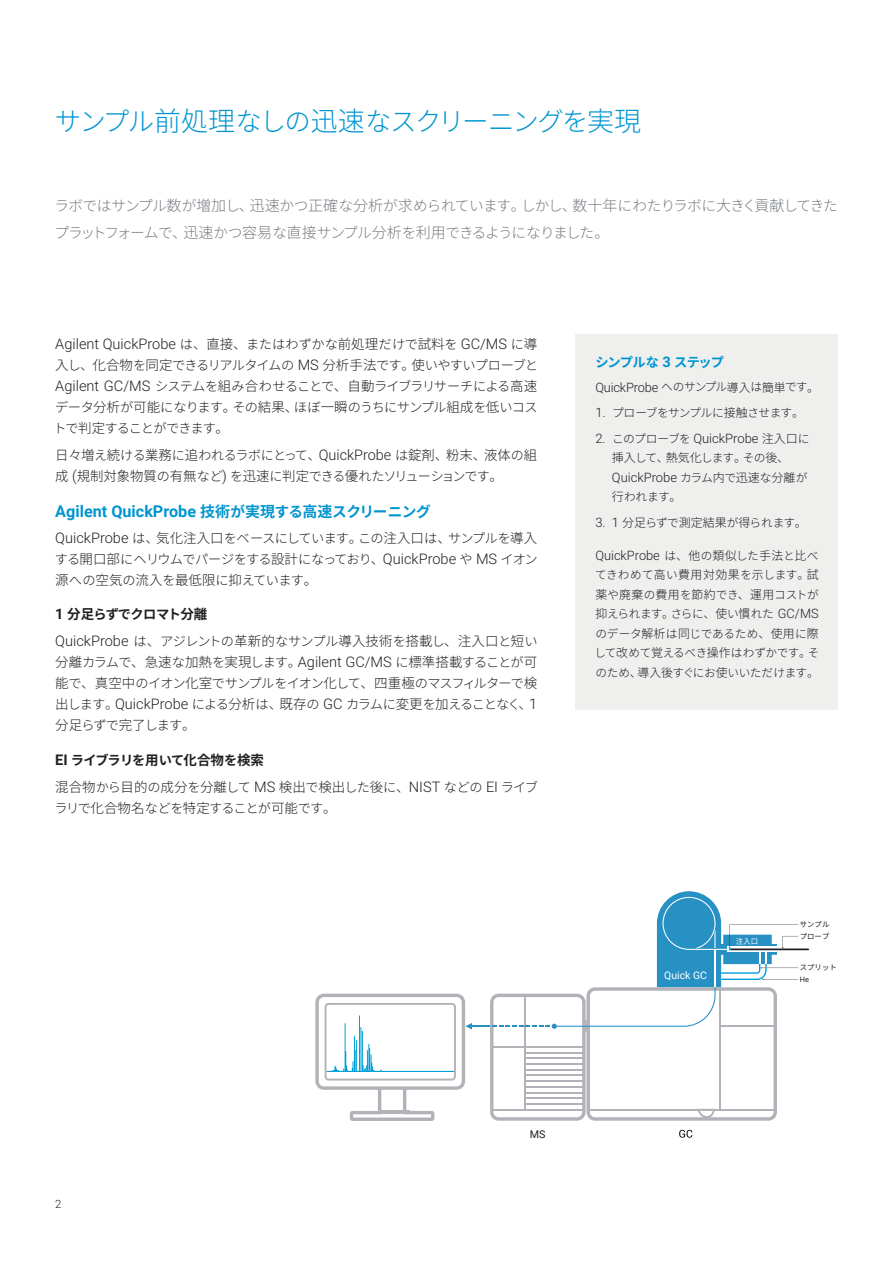
<style>
.page{position:relative;width:893px;height:1263px;background:#fff}
.page>*{position:absolute;margin:0;border:0;box-sizing:border-box;transform-origin:0 0}
.t1{font:300 26.4px "Noto Sans CJ Kjp";letter-spacing:-.07em;color:#0095d0}
.t2{font:700 16.2px "Roboto";color:#0095d0}
.t3{font:300 14.7px/27px "Noto Sans CJ Kjp";letter-spacing:-.07em;color:#787d82}
.t4{font:300 14.55px "Roboto";color:#221f20}
.t5{font:300 13.5px "Noto Sans CJ Kjp";color:#221f20}
.t6{font:300 13.2px/21px "Noto Sans CJ Kjp";letter-spacing:-.075em;color:#221f20}
.t7{font:700 13.2px "Noto Sans CJ Kjp";letter-spacing:-.075em;color:#0095d0}
.t8{font:300 12.9px "Roboto";color:#221f20}
.t9{font:300 12px "Noto Sans CJ Kjp";color:#221f20}
.t10{font:300 11.7px/19.5px "Noto Sans CJ Kjp";letter-spacing:-.03em;color:#221f20;text-align:justify}
.t11{font:300 11.7px "Noto Sans CJ Kjp";letter-spacing:-.055em;color:#221f20}
.t12{font:300 11.4px "Roboto";color:#221f20}
.t13{font:10.8px "Roboto";color:#221f20}
.t14{font:10.5px "Roboto";color:#fff}
.t15{font:7.35px/12.1px "Noto Sans CJ Kjp";color:#221f20}
.t16{font:7.35px "Noto Sans CJ Kjp";color:#fff}
.t17{font:7.35px "Roboto";color:#221f20}
.s1{font-size:27px}
.s2{font-size:15px}
.s3{font-family:"Noto Sans CJ Kjp";font-size:13.2px}
.s4{font-family:"Noto Sans CJ Kjp";font-size:13.5px}
.s5{font-size:13.5px}
.s6{font-family:"Roboto";font-size:14.55px}
.s7{font-size:13.2px}
.s8{font-family:"Noto Sans CJ Kjp";font-size:15px}
.s9{font-family:"Noto Sans CJ Kjp";font-size:14.7px}
.s10{font-family:"Roboto";font-weight:700;font-size:14.55px}
.s11{font-weight:700;font-size:13.5px}
.s12{font-weight:700}
.s13{font-family:"Noto Sans CJ Kjp";font-size:11.7px}
.s14{font-family:"Noto Sans CJ Kjp";font-size:12px}
.s15{font-family:"Roboto";font-size:12.9px}
.s16{font-size:12px}
.s17{font-size:11.7px}
</style>
<div class="page">
<div style="left:575px;top:334px;width:263px;height:376px;background:#efefee"></div>
<svg style="left:679px;top:1130px;width:13px;height:8px"></svg>
<svg style="left:315px;top:891px;width:494px;height:230px"></svg>
<hr style="left:714px;top:950px;width:2px;height:37px;background:#fff">
<h1 class="t1" style="left:55px;top:107px;width:588px">サンプル<span class="s1">前処理</span>なしの<span class="s1">迅速</span>なスクリーニングを<span class="s1">実現</span></h1>
<p class="t3" style="left:54px;top:192px;width:785px">ラボではサンプル<span class="s2">数</span>が<span class="s2">増加</span>し<span class="s2">、迅速</span>かつ<span class="s2">正確</span>な<span class="s2">分析</span>が<span class="s2">求</span>められています<span class="s2">。</span>しかし<span class="s2">、数十年</span>にわたりラボに<span class="s2">大</span>きく<span class="s2">貢献</span>してきたプラットフォームで<span class="s2">、迅速</span>かつ<span class="s2">容易</span>な<span class="s2">直接</span>サンプル<span class="s2">分析</span>を<span class="s2">利用</span>できるようになりました<span class="s2">。</span></p>
<p class="t4" style="left:55px;top:334px;width:483px">Agilent QuickProbe <span class="s3">は</span><span class="s4">、直接、</span><span class="s3">またはわずかな</span><span class="s4">前処理</span><span class="s3">だけで</span><span class="s4">試料</span><span class="s3">を</span> GC/MS <span class="s3">に</span><span class="s4">導</span></p>
<p class="t6" style="left:53px;top:355px;width:486px;text-align:justify"><span class="s5">入</span>し<span class="s5">、化合物</span>を<span class="s5">同定</span>できるリアルタイムの <span class="s6">MS</span> <span class="s5">分析手法</span>です<span class="s5">。使</span>いやすいプローブと<span class="s6">Agilent GC/MS</span> システムを<span class="s5">組</span>み<span class="s5">合</span>わせることで<span class="s5">、自動</span>ライブラリサーチによる<span class="s5">高速</span>データ<span class="s5">分析</span>が<span class="s5">可能</span>になります<span class="s5">。</span>その<span class="s5">結果、</span>ほぼ<span class="s5">一瞬</span>のうちにサンプル<span class="s5">組成</span>を<span class="s5">低</span>いコストで<span class="s5">判定</span>することができます<span class="s5">。</span></p>
<p class="t5" style="left:55px;top:448px;width:483px">日々増<span class="s7">え</span>続<span class="s7">ける</span>業務<span class="s7">に</span>追<span class="s7">われるラボにとって</span>、<span class="s6">QuickProbe</span> <span class="s7">は</span>錠剤、粉末、液体<span class="s7">の</span>組</p>
<p class="t6" style="left:55px;top:466px;width:449px"><span class="s5">成</span> <span class="s6">(</span><span class="s5">規制対象物質</span>の<span class="s5">有無</span>など<span class="s6">)</span> を<span class="s5">迅速</span>に<span class="s5">判定</span>できる<span class="s5">優</span>れたソリューションです<span class="s5">。</span></p>
<p class="t2" style="left:55px;top:500px;width:377px">Agilent QuickProbe <span class="s8">技術</span><span class="s9">が</span><span class="s8">実現</span><span class="s9">する</span><span class="s8">高速</span><span class="s9">スクリーニング</span></p>
<p class="t6" style="left:55px;top:527px;width:485px"><span class="s6">QuickProbe</span> は<span class="s5">、気化注入口</span>をベースにしています<span class="s5">。</span>この<span class="s5">注入口</span>は<span class="s5">、</span>サンプルを<span class="s5">導入</span>する<span class="s5">開口部</span>にヘリウムでパージをする<span class="s5">設計</span>になっており<span class="s5">、</span><span class="s6">QuickProbe</span> や <span class="s6">MS</span> イオン</p>
<p class="t5" style="left:55px;top:572px;width:263px">源<span class="s7">への</span>空気<span class="s7">の</span>流入<span class="s7">を</span>最低限<span class="s7">に</span>抑<span class="s7">えています</span>。</p>
<p class="t6" style="left:55px;top:601px;width:484px;line-height:27px"><span class="s10">1</span> <span class="s11">分足</span><span class="s12">らずでクロマト</span><span class="s11">分離<br></span><span class="s6">QuickProbe</span> は<span class="s5">、</span>アジレントの<span class="s5">革新的</span>なサンプル<span class="s5">導入技術</span>を<span class="s5">搭載</span>し<span class="s5">、注入口</span>と<span class="s5">短</span>い</p>
<p class="t5" style="left:55px;top:655px;width:483px">分離<span class="s7">カラムで</span>、急速<span class="s7">な</span>加熱<span class="s7">を</span>実現<span class="s7">します</span>。<span class="s6">Agilent GC/MS</span> <span class="s7">に</span>標準搭載<span class="s7">することが</span>可</p>
<p class="t6" style="left:55px;top:673px;width:483px;text-align:justify"><span class="s5">能</span>で<span class="s5">、真空中</span>のイオン<span class="s5">化室</span>でサンプルをイオン<span class="s5">化</span>して<span class="s5">、四重極</span>のマスフィルターで<span class="s5">検出</span>します<span class="s5">。</span><span class="s6">QuickProbe</span> による<span class="s5">分析</span>は<span class="s5">、既存</span>の <span class="s6">GC</span> カラムに<span class="s5">変更</span>を<span class="s5">加</span>えることなく<span class="s5">、</span><span class="s6">1</span><span class="s5">分足</span>らずで<span class="s5">完了</span>します<span class="s5">。</span></p>
<p class="t6" style="left:55px;top:746px;width:484px;line-height:27px"><span class="s10">EI</span> <span class="s12">ライブラリを</span><span class="s11">用</span><span class="s12">いて</span><span class="s11">化合物</span><span class="s12">を</span><span class="s11">検索<br></span><span class="s5">混合物</span>から<span class="s5">目的</span>の<span class="s5">成分</span>を<span class="s5">分離</span>して <span class="s6">MS</span> <span class="s5">検出</span>で<span class="s5">検出</span>した<span class="s5">後</span>に<span class="s5">、</span><span class="s6">NIST</span> などの <span class="s6">EI</span> ライブ</p>
<p class="t6" style="left:54px;top:797px;width:284px">ラリで<span class="s5">化合物名</span>などを<span class="s5">特定</span>することが<span class="s5">可能</span>です<span class="s5">。</span></p>
<p class="t7" style="left:595px;top:355px;width:130px">シンプルな <span class="s6">3</span> ステップ</p>
<p class="t8" style="left:595px;top:378px;width:225px">QuickProbe <span class="s13">へのサンプル</span><span class="s14">導入</span><span class="s13">は</span><span class="s14">簡単</span><span class="s13">です</span><span class="s14">。</span></p>
<p class="t11" style="left:595px;top:406px;width:210px"><span class="s15">1.</span> プローブをサンプルに<span class="s16">接触</span>させます<span class="s16">。</span></p>
<p class="t8" style="left:595px;top:429px;width:216px">2. <span class="s13">このプローブを</span> QuickProbe <span class="s14">注入口</span><span class="s13">に</span></p>
<p class="t9" style="left:612px;top:451px;width:179px">挿入<span class="s17">して</span>、熱気化<span class="s17">します</span>。<span class="s17">その</span>後、</p>
<p class="t8" style="left:612px;top:468px;width:197px">QuickProbe <span class="s13">カラム</span><span class="s14">内</span><span class="s13">で</span><span class="s14">迅速</span><span class="s13">な</span><span class="s14">分離</span><span class="s13">が</span></p>
<p class="t10" style="left:612px;top:487px;width:71px"><span class="s16">行</span>われます<span class="s16">。</span></p>
<p class="t9" style="left:595px;top:515px;width:213px"><span class="s15">3. 1</span> 分足<span class="s17">らずで</span>測定結果<span class="s17">が</span>得<span class="s17">られます</span>。</p>
<p class="t8" style="left:595px;top:546px;width:225px">QuickProbe <span class="s13">は</span><span class="s14">、他</span><span class="s13">の</span><span class="s14">類似</span><span class="s13">した</span><span class="s14">手法</span><span class="s13">と</span><span class="s14">比</span><span class="s13">べ</span></p>
<p class="t10" style="left:595px;top:565px;width:225px">てきわめて<span class="s16">高</span>い<span class="s16">費用対効果</span>を<span class="s16">示</span>します<span class="s16">。試</span></p>
<p class="t9" style="left:595px;top:587px;width:225px">薬<span class="s17">や</span>廃棄<span class="s17">の</span>費用<span class="s17">を</span>節約<span class="s17">でき</span>、運用<span class="s17">コストが</span></p>
<p class="t10" style="left:595px;top:604px;width:226px"><span class="s16">抑</span>えられます<span class="s16">。</span>さらに<span class="s16">、使</span>い<span class="s16">慣</span>れた <span class="s15">GC/MS</span>のデータ<span class="s16">解析</span>は<span class="s16">同</span>じであるため<span class="s16">、使用</span>に<span class="s16">際</span>して<span class="s16">改</span>めて<span class="s16">覚</span>えるべき<span class="s16">操作</span>はわずかです<span class="s16">。</span>そのため<span class="s16">、導入後</span>すぐにお<span class="s16">使</span>いいただけます<span class="s16">。</span></p>
<p class="t14" style="left:664px;top:968px;width:44px">Quick GC</p>
<p class="t16" style="left:736px;top:937px;width:24px">注入口</p>
<p class="t15" style="left:800px;top:918px;width:31px">サンプルプローブ</p>
<p class="t15" style="left:800px;top:962px;width:38px">スプリット</p>
<p class="t17" style="left:800px;top:974px;width:11px">He</p>
<p class="t12" style="left:55px;top:1196px;width:8px">2</p>
<p class="t13" style="left:530px;top:1126px;width:17px">MS</p>
</div>
